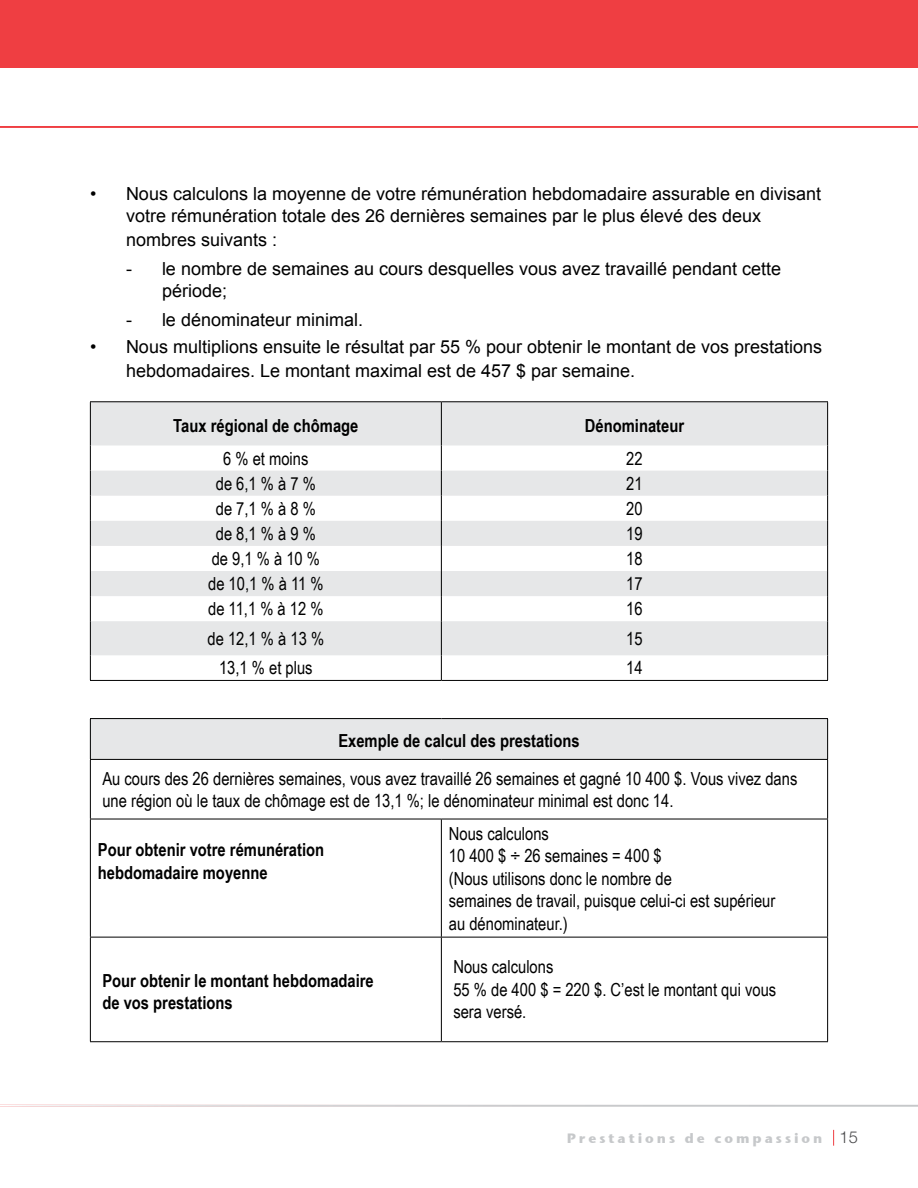
<style>
.page{position:relative;width:918px;height:1188px;background:#fff}
.page>*{position:absolute;margin:0;border:0;box-sizing:border-box;transform-origin:0 0}
.t1{font:18px/22.5px "Arial Narrow";color:#000}
.t2{font:18px/23.2px "Arial";color:#000}
.t3{font:700 18px/22.5px "Arial Narrow";color:#000}
.t4{font:700 13.5px "Stone Sans ITC";letter-spacing:.22em;color:#c6c8ca}
.s1{font-family:"Helvetica Neue";font-weight:300;font-size:16.5px;color:#4d4d4f}
</style>
<div class="page">
<hr style="left:0;top:126px;width:918px;height:2px;background:#ef3e42">
<svg style="left:833px;top:1130px;width:1px;height:16px"></svg>
<div style="left:0;top:0;width:918px;height:68px;background:#ef3e42"></div>
<div style="left:91px;top:621px;width:736px;height:34px;background:#e6e7e8"></div>
<hr style="left:90px;top:401px;width:351px;height:1px;background:#000">
<hr style="left:441px;top:401px;width:387px;height:1px;background:#000">
<hr style="left:90px;top:621px;width:1px;height:34px;background:#000">
<hr style="left:827px;top:621px;width:1px;height:34px;background:#000">
<svg style="left:90px;top:655px;width:1px;height:25px"></svg>
<svg style="left:827px;top:655px;width:1px;height:25px"></svg>
<hr style="left:90px;top:680px;width:351px;height:1px;background:#000">
<hr style="left:441px;top:680px;width:387px;height:1px;background:#000">
<svg style="left:90px;top:402px;width:738px;height:219px"></svg>
<hr style="left:441px;top:621px;width:1px;height:34px;background:#000">
<svg style="left:441px;top:655px;width:1px;height:25px"></svg>
<div style="left:90px;top:719px;width:738px;height:40px;background:#e6e7e8"></div>
<hr style="left:90px;top:718px;width:351px;height:1px;background:#000">
<hr style="left:90px;top:719px;width:1px;height:40px;background:#000">
<hr style="left:441px;top:718px;width:387px;height:1px;background:#000">
<hr style="left:827px;top:719px;width:1px;height:40px;background:#000">
<hr style="left:90px;top:759px;width:351px;height:1px;background:#000">
<hr style="left:90px;top:760px;width:1px;height:59px;background:#000">
<hr style="left:441px;top:759px;width:387px;height:1px;background:#000">
<hr style="left:827px;top:760px;width:1px;height:59px;background:#000">
<hr style="left:90px;top:819px;width:351px;height:1px;background:#000">
<hr style="left:90px;top:819px;width:1px;height:118px;background:#000">
<hr style="left:441px;top:819px;width:387px;height:1px;background:#000">
<hr style="left:441px;top:819px;width:1px;height:118px;background:#000">
<hr style="left:827px;top:819px;width:1px;height:118px;background:#000">
<hr style="left:90px;top:937px;width:351px;height:1px;background:#000">
<hr style="left:90px;top:937px;width:1px;height:104px;background:#000">
<hr style="left:441px;top:937px;width:387px;height:1px;background:#000">
<hr style="left:441px;top:937px;width:1px;height:104px;background:#000">
<hr style="left:827px;top:937px;width:1px;height:104px;background:#000">
<hr style="left:90px;top:1041px;width:351px;height:1px;background:#000">
<hr style="left:441px;top:1041px;width:387px;height:1px;background:#000">
<p class="t2" style="left:126px;top:182px;width:697px;text-indent:-36px">• Nous calculons la moyenne de votre rémunération hebdomadaire assurable en divisant votre rémunération totale des 26 dernières semaines par le plus élevé des deux nombres suivants :</p>
<p class="t2" style="left:162px;top:257px;width:621px;line-height:22.5px;text-indent:-36px">- le nombre de semaines au cours desquelles vous avez travaillé pendant cette période;</p>
<p class="t2" style="left:126px;top:308px;width:239px">- le dénominateur minimal.</p>
<p class="t2" style="left:126px;top:335px;width:698px;line-height:24px;text-indent:-36px">• Nous multiplions ensuite le résultat par 55 % pour obtenir le montant de vos prestations hebdomadaires. Le montant maximal est de 457 $ par semaine.</p>
<p class="t3" style="left:173px;top:414px;width:187px">Taux régional de chômage</p>
<p class="t3" style="left:585px;top:414px;width:101px">Dénominateur</p>
<p class="t1" style="left:223px;top:447px;width:87px">6 % et moins</p>
<p class="t1" style="left:626px;top:447px;width:18px">22</p>
<p class="t1" style="left:216px;top:472px;width:102px">de 6,1 % à 7 %</p>
<p class="t1" style="left:626px;top:472px;width:18px">21</p>
<p class="t1" style="left:216px;top:497px;width:102px">de 7,1 % à 8 %</p>
<p class="t1" style="left:626px;top:497px;width:18px">20</p>
<p class="t1" style="left:216px;top:522px;width:102px">de 8,1 % à 9 %</p>
<p class="t1" style="left:626px;top:522px;width:18px">19</p>
<p class="t1" style="left:212px;top:547px;width:110px">de 9,1 % à 10 %</p>
<p class="t1" style="left:626px;top:547px;width:18px">18</p>
<p class="t1" style="left:208px;top:572px;width:117px">de 10,1 % à 11 %</p>
<p class="t1" style="left:626px;top:572px;width:18px">17</p>
<p class="t1" style="left:208px;top:598px;width:117px">de 11,1 % à 12 %</p>
<p class="t1" style="left:626px;top:598px;width:18px">16</p>
<p class="t1" style="left:208px;top:627px;width:118px">de 12,1 % à 13 %</p>
<p class="t1" style="left:626px;top:627px;width:18px">15</p>
<p class="t1" style="left:219px;top:657px;width:95px">13,1 % et plus</p>
<p class="t1" style="left:626px;top:657px;width:18px">14</p>
<p class="t3" style="left:338px;top:730px;width:243px">Exemple de calcul des prestations</p>
<p class="t1" style="left:102px;top:767px;width:697px">Au cours des 26 dernières semaines, vous avez travaillé 26 semaines et gagné 10 400 $. Vous vivez dans une région où le taux de chômage est de 13,1 %; le dénominateur minimal est donc 14.</p>
<p class="t3" style="left:98px;top:839px;width:228px">Pour obtenir votre rémunération hebdomadaire moyenne</p>
<p class="t1" style="left:449px;top:822px;width:328px">Nous calculons<br>10 400 $ ÷ 26 semaines = 400 $<br>(Nous utilisons donc le nombre de<br>semaines de travail, puisque celui-ci est supérieur au dénominateur.)</p>
<p class="t3" style="left:102px;top:969px;width:273px">Pour obtenir le montant hebdomadaire de vos prestations</p>
<p class="t1" style="left:453px;top:956px;width:324px">Nous calculons<br>55 % de 400 $ = 220 $. C’est le montant qui vous sera versé.</p>
<p class="t4" style="left:567px;top:1127px;width:293px">Prestations de compassion <span class="s1">15</span></p>
</div>
